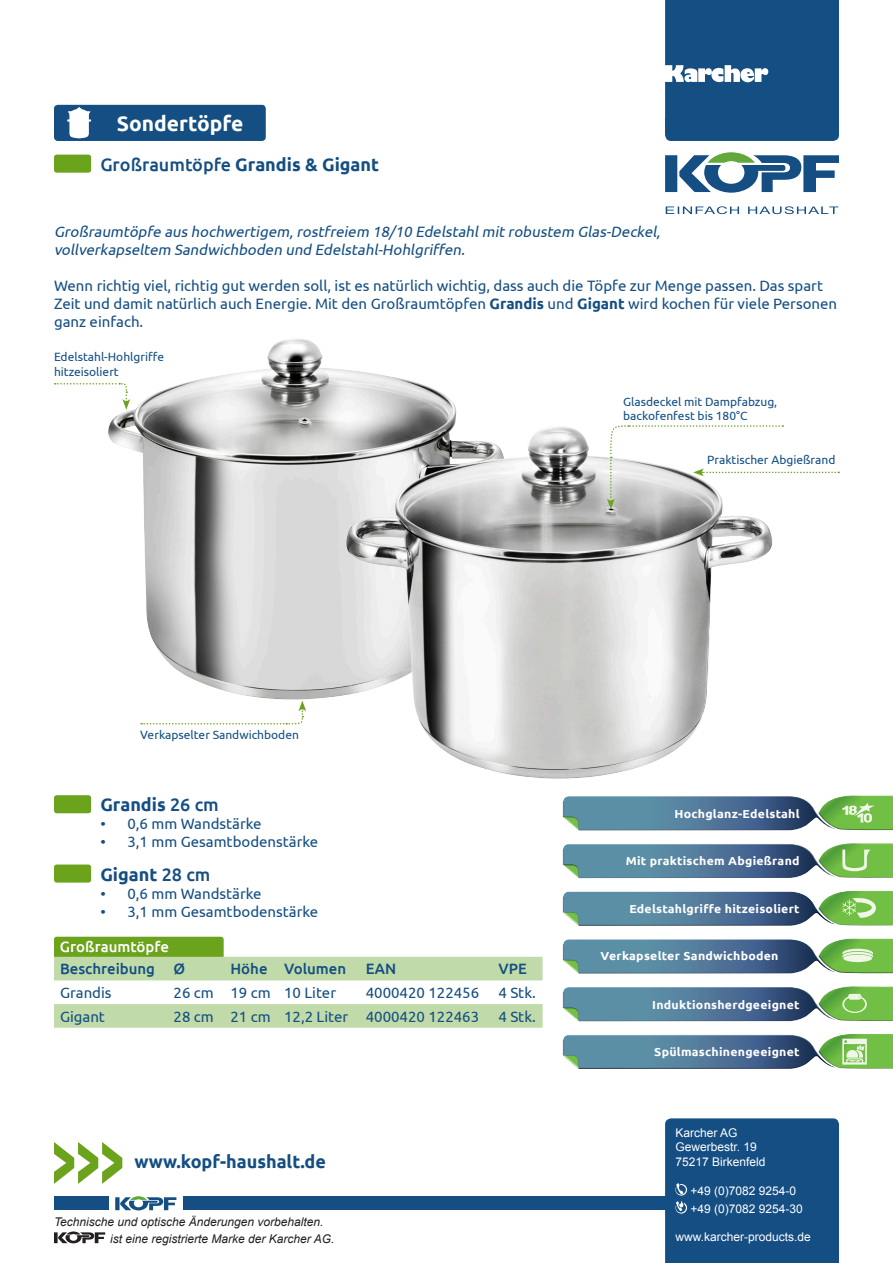
<style>
.page{position:relative;width:893px;height:1263px;background:#fff}
.page>*{position:absolute;margin:0;border:0;box-sizing:border-box;transform-origin:0 0}
.t1{font:700 21px "Ubuntu";color:#fff}
.t2{font:700 18px "Ubuntu";color:#144e82}
.t3{font:15px/18px "Ubuntu";color:#144e82}
.t4{font:italic 15px "Ubuntu";color:#144e82}
.t5{font:500 15px "Ubuntu";color:#144e82}
.t6{font:500 15px "Ubuntu";color:#fff}
.t7{font:12px/14.4px "Ubuntu";color:#144e82}
.t8{font:12px "Arial";color:#fff}
.t9{font:italic 12px "Arial";color:#231f20}
.t10{font:700 11.55px "Ubuntu";letter-spacing:.02em;color:#fff;scale:1.07 1}
.s1{font-weight:500}
.s2{font-weight:700}
</style>
<div class="page">
<img style="left:108px;top:339px;width:349px;height:362px">
<img style="left:344px;top:417px;width:429px;height:362px">
<div style="left:183px;top:1196px;width:488px;height:14px;background:#144e82"></div>
<svg style="left:665px;top:152px;width:174px;height:41px"></svg>
<svg style="left:666px;top:206px;width:172px;height:8px"></svg>
<svg style="left:54px;top:1142px;width:68px;height:42px"></svg>
<div style="left:665px;top:1118px;width:174px;height:145px;background:#144e82"></div>
<div style="left:54px;top:105px;width:212px;height:36px;background:#144e82;border-radius:4px"></div>
<div style="left:54px;top:155px;width:37px;height:18px;background:#6ca31c;border-radius:3px"></div>
<div style="left:54px;top:937px;width:170px;height:22px;background:#6ca31c;border-radius:3px"></div>
<svg style="left:54px;top:957px;width:489px;height:71px"></svg>
<div style="left:54px;top:795px;width:37px;height:18px;background:#6ca31c;border-radius:3px"></div>
<svg style="left:115px;top:1196px;width:61px;height:14px"></svg>
<div style="left:54px;top:1196px;width:54px;height:14px;background:#144e82"></div>
<svg style="left:665px;top:0;width:174px;height:118px;background:#215889"></svg>
<div style="left:665px;top:114px;width:174px;height:27px;background:#144e82;border-radius:6px"></div>
<svg style="left:607px;top:424px;width:232px;height:85px"></svg>
<svg style="left:55px;top:382px;width:75px;height:28px"></svg>
<svg style="left:562px;top:986px;width:331px;height:35px;background:#659090"></svg>
<svg style="left:562px;top:1034px;width:331px;height:35px;background:#679192"></svg>
<svg style="left:54px;top:1231px;width:51px;height:12px"></svg>
<svg style="left:141px;top:701px;width:165px;height:24px"></svg>
<svg style="left:562px;top:795px;width:331px;height:36px;background:#699393"></svg>
<svg style="left:562px;top:890px;width:331px;height:36px;background:#699393"></svg>
<svg style="left:562px;top:843px;width:331px;height:35px;background:#669190"></svg>
<svg style="left:562px;top:938px;width:331px;height:36px;background:#6a9394"></svg>
<svg style="left:67px;top:107px;width:24px;height:31px"></svg>
<div style="left:54px;top:864px;width:37px;height:18px;background:#6ca31c;border-radius:3px"></div>
<p class="t1" style="left:117px;top:111px;width:128px">Sondertöpfe</p>
<p class="t2" style="left:100px;top:153px;width:280px"><span class="s1">Großraumtöpfe</span> Grandis &amp; Gigant</p>
<p class="t4" style="left:54px;top:222px;width:611px">Großraumtöpfe aus hochwertigem,rostfreiem 18/10 Edelstahlmit robustem Glas-Deckel,</p>
<p class="t4" style="left:54px;top:240px;width:415px">vollverkapseltem Sandwichboden und Edelstahl-Hohlgriffen.</p>
<p class="t3" style="left:54px;top:276px;width:785px">Wenn richtig viel, richtig gut werden soll, ist es natürlich wichtig, dass auch die Töpfe zur Menge passen. Das spart<br>Zeit und damit natürlich auch Energie. Mit den Großraumtöpfen <span class="s2">Grandis</span> und <span class="s2">Gigant</span> wird kochen für viele Personen ganz einfach.</p>
<p class="t7" style="left:54px;top:349px;width:112px">Edelstahl-Hohlgriffe hitzeisoliert</p>
<p class="t7" style="left:623px;top:394px;width:156px">Glasdeckel mit Dampfabzug, backofenfest bis 180°C</p>
<p class="t7" style="left:707px;top:452px;width:130px">Praktischer Abgießrand</p>
<p class="t7" style="left:140px;top:727px;width:160px">Verkapselter Sandwichboden</p>
<p class="t2" style="left:100px;top:794px;width:120px">Grandis <span class="s1">26 cm</span></p>
<p class="t3" style="left:100px;top:814px;width:163px">• 0,6 mm Wandstärke</p>
<p class="t3" style="left:100px;top:832px;width:219px">• 3,1 mm Gesamtbodenstärke</p>
<p class="t2" style="left:100px;top:863px;width:112px">Gigant <span class="s1">28 cm</span></p>
<p class="t3" style="left:100px;top:884px;width:163px">• 0,6 mm Wandstärke</p>
<p class="t3" style="left:100px;top:902px;width:219px">• 3,1 mm Gesamtbodenstärke</p>
<p class="t6" style="left:60px;top:937px;width:110px">Großraumtöpfe</p>
<p class="t5" style="left:60px;top:960px;width:97px">Beschreibung</p>
<p class="t5" style="left:174px;top:960px;width:13px">Ø</p>
<p class="t5" style="left:231px;top:960px;width:39px">Höhe</p>
<p class="t5" style="left:284px;top:960px;width:64px">Volumen</p>
<p class="t5" style="left:366px;top:960px;width:32px">EAN</p>
<p class="t5" style="left:498px;top:960px;width:30px">VPE</p>
<p class="t3" style="left:60px;top:983px;width:53px">Grandis</p>
<p class="t3" style="left:174px;top:983px;width:42px">26 cm</p>
<p class="t3" style="left:231px;top:983px;width:42px">19 cm</p>
<p class="t3" style="left:284px;top:983px;width:54px">10 Liter</p>
<p class="t3" style="left:366px;top:983px;width:115px">4000420 122456</p>
<p class="t3" style="left:498px;top:983px;width:39px">4 Stk.</p>
<p class="t3" style="left:60px;top:1007px;width:47px">Gigant</p>
<p class="t3" style="left:174px;top:1007px;width:42px">28 cm</p>
<p class="t3" style="left:231px;top:1007px;width:42px">21 cm</p>
<p class="t3" style="left:284px;top:1007px;width:66px">12,2 Liter</p>
<p class="t3" style="left:366px;top:1007px;width:115px">4000420 122463</p>
<p class="t3" style="left:498px;top:1007px;width:39px">4 Stk.</p>
<p class="t2" style="left:134px;top:1150px;width:193px">www.kopf-haushalt.de</p>
<p class="t9" style="left:54px;top:1214px;width:271px">Technische und optische Änderungen vorbehalten.</p>
<p class="t9" style="left:110px;top:1231px;width:226px">ist eine registrierte Marke der Karcher AG.</p>
<p class="t10" style="left:674px;top:806px;width:119px">Hochglanz-Edelstahl</p>
<p class="t10" style="left:626px;top:854px;width:164px">Mit praktischem Abgießrand</p>
<p class="t10" style="left:629px;top:902px;width:161px">Edelstahlgriffe hitzeisoliert</p>
<p class="t10" style="left:601px;top:949px;width:168px">Verkapselter Sandwichboden</p>
<p class="t10" style="left:652px;top:997px;width:139px">Induktionsherdgeeignet</p>
<p class="t10" style="left:654px;top:1045px;width:137px">Spülmaschinengeeignet</p>
<p class="t8" style="left:675px;top:1125px;width:64px">Karcher AG</p>
<p class="t8" style="left:675px;top:1139px;width:83px">Gewerbestr. 19</p>
<p class="t8" style="left:675px;top:1154px;width:92px">75217 Birkenfeld</p>
<p class="t8" style="left:690px;top:1182px;width:107px">+49 (0)7082 9254-0</p>
<p class="t8" style="left:690px;top:1200px;width:114px">+49 (0)7082 9254-30</p>
<p class="t8" style="left:675px;top:1229px;width:137px">www.karcher-products.de</p>
</div>
